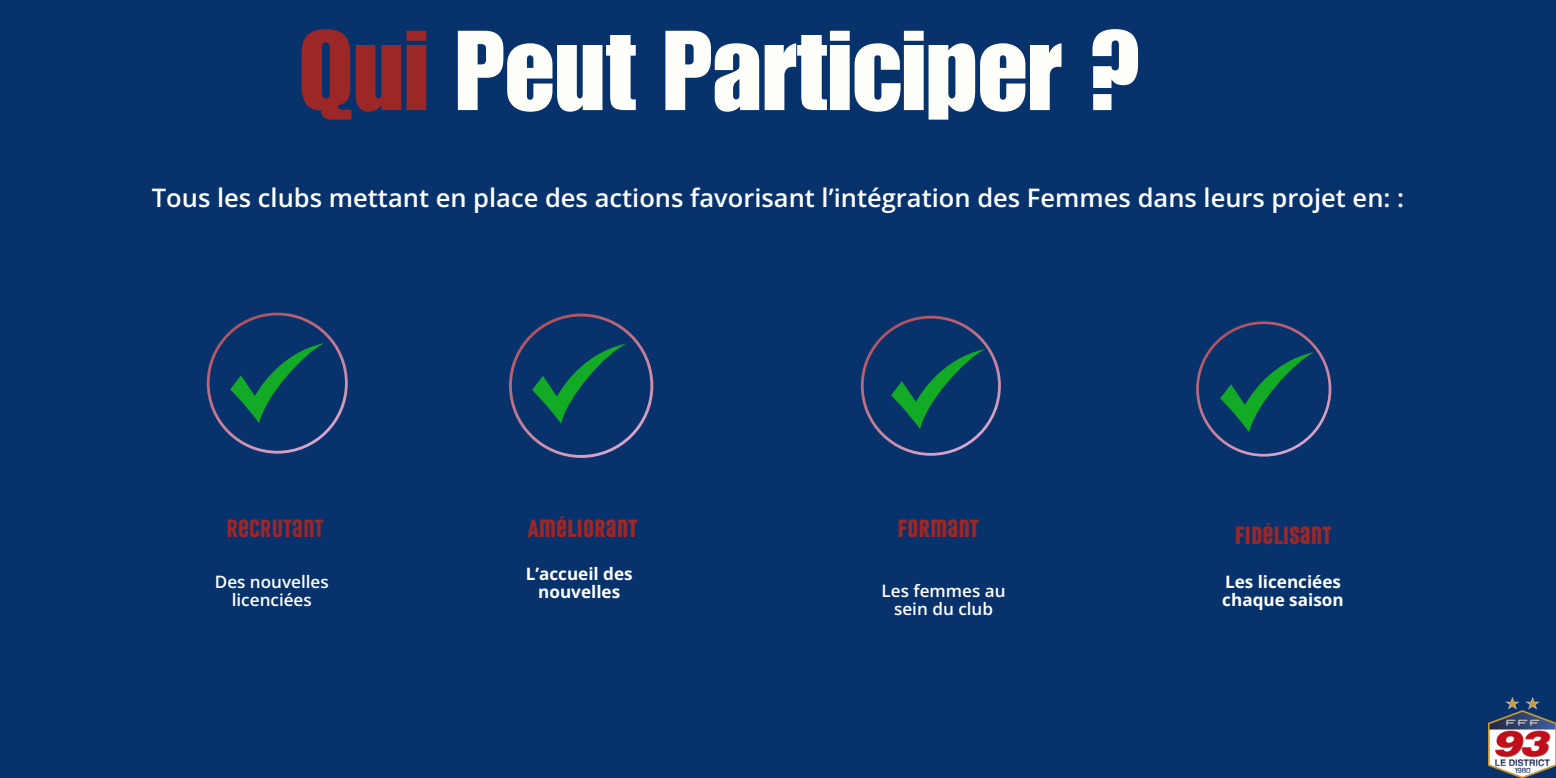
<style>
.page{position:relative;width:1556px;height:778px;background:#fff}
.page>*{position:absolute;margin:0;border:0;box-sizing:border-box;transform-origin:0 0}
.t1{font:111px "Impact LT Std";color:#fffff9}
.t2{font:600 25.5px "Open Sans";color:#fff}
.t3{font:700 24.3px "Laqonic 4 F Unicase";color:#9b2727}
.t4{font:600 24.3px "Laqonic 4 F Unicase";color:#9b2727}
.t5{font:700 17.1px/17.8px "Open Sans";color:#fff}
.t6{font:600 17.1px/17.8px "Open Sans";color:#fff;text-align:center}
.s1{color:#9b2727}
</style>
<div class="page">
<div style="left:0;top:0;width:1555px;height:778px;background:#07326b"></div>
<svg style="left:207px;top:312px;width:141px;height:141px"></svg>
<svg style="left:509px;top:313px;width:144px;height:145px"></svg>
<svg style="left:860px;top:316px;width:140px;height:140px"></svg>
<svg style="left:1196px;top:321px;width:135px;height:135px"></svg>
<img style="left:1488px;top:697px;width:67px;height:81px">
<h1 class="t1" style="left:299px;top:31px;width:844px"><span class="s1">Qui</span> Peut Participer ?</h1>
<h2 class="t2" style="left:152px;top:180px;width:1253px">Tous les clubs mettant en place des actions favorisant l’intégration des Femmes dans leurs projet en: :</h2>
<p class="t4" style="left:226px;top:519px;width:99px">RECRUTANT</p>
<p class="t3" style="left:527px;top:519px;width:111px">AMÉLIORANT</p>
<p class="t3" style="left:897px;top:519px;width:83px">FORMANT</p>
<p class="t3" style="left:1234px;top:526px;width:98px">FIDÉLISANT</p>
<p class="t6" style="left:215px;top:572px;width:115px">Des nouvelles licenciées</p>
<p class="t5" style="left:1222px;top:572px;width:123px">Les licenciées chaque saison</p>
<p class="t5" style="left:525px;top:565px;width:108px;text-align:center">L’accueil des nouvelles</p>
<p class="t6" style="left:881px;top:581px;width:125px">Les femmes au sein du club</p>
</div>
